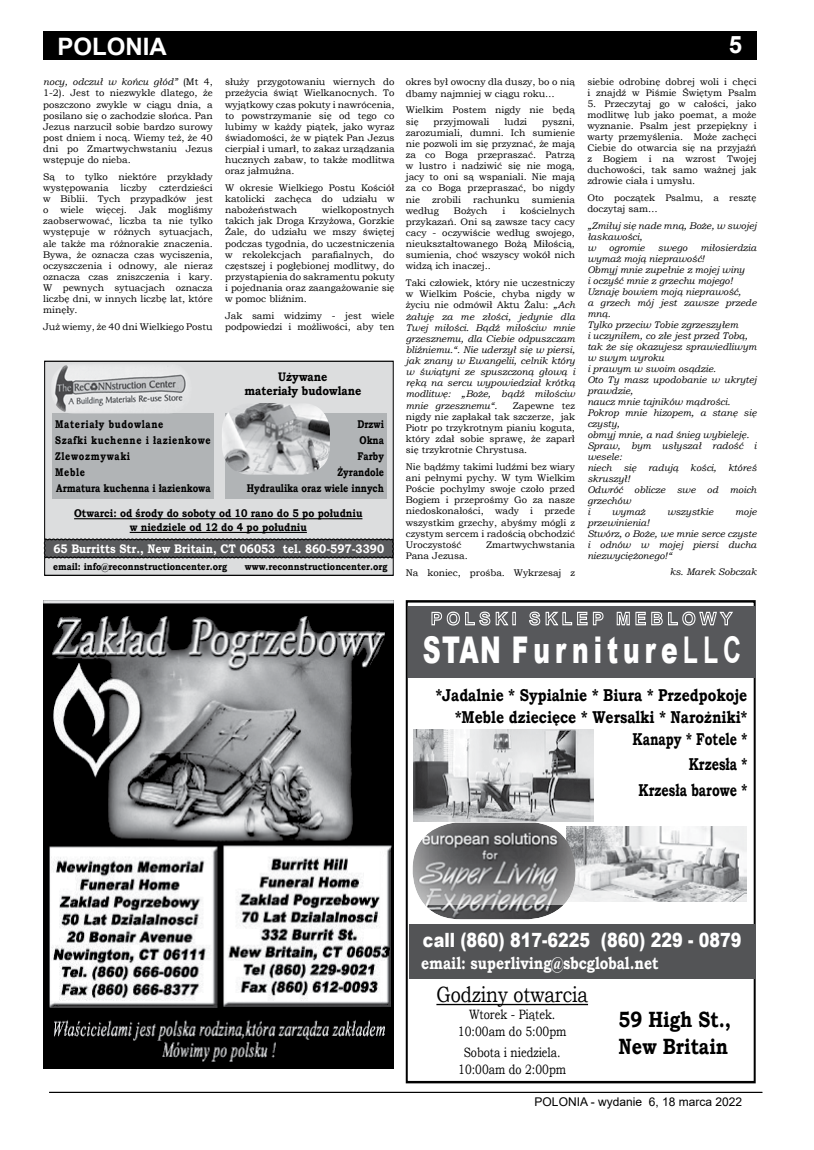
<style>
.page{position:relative;width:814px;height:1150px;background:#fff}
.page>*{position:absolute;margin:0;border:0;box-sizing:border-box;transform-origin:0 0}
.t1{font:900 36.8px "Arial";letter-spacing:.2em;color:#fff;scale:.68 1}
.t2{font:700 24px "Arial";color:#fff}
.t3{font:700 22.1px/26.5px "Bookman Old Style";color:#000;scale:.81 1}
.t4{font:22.1px "Bookman Old Style";color:#000;scale:.81 1}
.t5{font:900 19.6px "Arial";color:#fff;scale:.81 1}
.t6{font:700 17.2px/22.1px "Bookman Old Style";color:#000;text-align:right;scale:.81 1}
.t7{font:700 17.2px "Bookman Old Style";color:#fff;scale:.81 1}
.t8{font:700 17.2px/25.6px "Bookman Old Style";color:#000;text-align:right;scale:.73 1}
.t9{font:13.5px/17.2px "Bookman Old Style";color:#000;text-align:center;scale:.81 1}
.t10{font:700 12.4px "Bookman Old Style";color:#fff;scale:.87 1}
.t11{font:700 12.4px/13.7px "Bookman Old Style";color:#000;text-align:center;scale:.87 1}
.t12{font:12px "Arial";color:#000}
.t13{font:700 11.2px/16px "Bookman Old Style";letter-spacing:.07em;color:#000;scale:.8 1}
.t14{font:700 11.2px/13.7px "Bookman Old Style";color:#000;text-align:center;scale:.87 1}
.t15{font:700 11.2px/16px "Bookman Old Style";color:#000;text-align:right;scale:.8 1}
.t16{font:700 10px "Bookman Old Style";color:#000;scale:.87 1}
.t17{font:9.6px/11.1px "Bookman Old Style";color:#000;text-align:justify}
.t18{font:italic 9.6px/11px "Bookman Old Style";color:#000}
.s1{font-style:italic}
.s2{font-style:normal}
.s3{font-weight:700}
</style>
<div class="page">
<div style="left:43px;top:32px;width:713px;height:28px;background:#000"></div>
<hr style="left:49px;top:1092px;width:713px;height:1px;background:#000">
<img style="left:44px;top:600px;width:350px;height:468px">
<div style="left:405px;top:600px;width:350px;height:483px;border:2px solid #000"></div>
<div style="left:408px;top:606px;width:347px;height:72px;background:#57585b"></div>
<svg style="left:431px;top:611px;width:78px;height:15px"></svg>
<div style="left:512px;top:612px;width:4px;height:13px;border:1px solid #fff"></div>
<svg style="left:529px;top:611px;width:75px;height:15px"></svg>
<svg style="left:616px;top:611px;width:117px;height:15px"></svg>
<hr style="left:436px;top:1004px;width:152px;height:1px;background:#000">
<div style="left:409px;top:924px;width:346px;height:54px;background:#535456"></div>
<img style="left:413px;top:729px;width:180px;height:92px">
<img style="left:584px;top:826px;width:162px;height:75px">
<div style="left:404px;top:816px;width:180px;height:104px;background:#fff;opacity:.75"></div>
<div style="left:45px;top:361px;width:348px;height:214px;background:#dcddde"></div>
<div style="left:44px;top:361px;width:350px;height:215px;border:1px solid #000"></div>
<svg style="left:44px;top:538px;width:350px;height:20px;background:#545456"></svg>
<div style="left:52px;top:413px;width:161px;height:85px;background:#b1b4b6"></div>
<hr style="left:74px;top:518px;width:288px;height:1px;background:#000">
<hr style="left:130px;top:532px;width:177px;height:1px;background:#000">
<div style="left:225px;top:413px;width:162px;height:85px;background:#b1b4b6"></div>
<img style="left:53px;top:365px;width:134px;height:49px">
<img style="left:222px;top:403px;width:108px;height:72px">
<h2 class="t2" style="left:57px;top:29px;width:111px">POLONIA</h2>
<h2 class="t2" style="left:728px;top:27px;width:15px">5</h2>
<p class="t17" style="left:43px;top:77px;width:171px"><span class="s1">nocy, odczuł w końcu głód”</span> (Mt 4, 1-2). Jest to niezwykłe dlatego, że poszczono zwykle w ciągu dnia, a posilano się o zachodzie słońca. Pan Jezus narzucił sobie bardzo surowy post dniem i nocą. Wiemy też, że 40 dni po Zmartwychwstaniu Jezus wstępuje do nieba.</p>
<p class="t17" style="left:43px;top:171px;width:171px">Są to tylko niektóre przykłady występowania</p>
<p class="t17" style="left:43px;top:182px;width:171px;text-indent:116px">czterdzieści w Biblii. Tych przypadków jest o</p>
<p class="t17" style="left:121px;top:182px;width:28px">liczby</p>
<p class="t17" style="left:43px;top:204px;width:171px;text-indent:125px">mogliśmy zaobserwować, liczba ta nie tylko występuje w różnych sytuacjach, ale także ma różnorakie znaczenia.<br>Bywa, że oznacza czas wyciszenia, oczyszczenia i odnowy, ale nieraz oznacza czas zniszczenia i kary.<br>W pewnych sytuacjach oznacza liczbę dni, w innych liczbę lat, które minęły.</p>
<p class="t17" style="left:43px;top:321px;width:171px">Już wiemy, że 40 dni Wielkiego Postu</p>
<p class="t17" style="left:61px;top:204px;width:25px">wiele</p>
<p class="t17" style="left:96px;top:204px;width:33px">więcej.</p>
<p class="t17" style="left:139px;top:204px;width:19px">Jak</p>
<p class="t17" style="left:225px;top:77px;width:171px">służy przygotowaniu wiernych do przeżycia świąt Wielkanocnych. To wyjątkowy czas pokuty i nawrócenia, to powstrzymanie się od tego co lubimy w każdy piątek, jako wyraz świadomości, że w piątek Pan Jezus cierpiał i umarł, to zakaz urządzania hucznych zabaw, to także modlitwa oraz jałmużna.</p>
<p class="t17" style="left:225px;top:182px;width:171px">W okresie Wielkiego Postu Kościół katolicki zachęca do udziału w nabożeństwach</p>
<p class="t17" style="left:225px;top:204px;width:171px;text-indent:97px">wielkopostnych takich jak Droga Krzyżowa, Gorzkie Żale, do udziału we mszy świętej podczas tygodnia, do uczestniczenia w rekolekcjach parafialnych, do częstszej i pogłębionej modlitwy, do przystąpienia do sakramentu pokuty i pojednania oraz zaangażowanie się w pomoc bliźnim.</p>
<p class="t17" style="left:225px;top:310px;width:171px">Jak sami widzimy - jest wiele podpowiedzi i możliwości, aby ten</p>
<p class="t11" style="left:244px;top:370px;width:136px">Używane<br>materiały budowlane</p>
<p class="t13" style="left:55px;top:416px;width:196px">Materiały budowlane<br>Szafki kuchenne i łazienkowe<br>Zlewozmywaki<br>Meble<br>Armatura kuchenna i łazienkowa</p>
<p class="t14" style="left:74px;top:506px;width:333px">Otwarci: od środy do soboty od 10 rano do 5 po południu w niedziele od 12 do 4 po południu</p>
<p class="t15" style="left:247px;top:416px;width:173px">Drzwi<br>Okna<br>Farby<br>Żyrandole<br>Hydraulika oraz wiele innych</p>
<p class="t10" style="left:53px;top:540px;width:381px">65 Burritts Str., New Britain, CT 06053 tel. 860-597-3390</p>
<p class="t16" style="left:53px;top:559px;width:202px">email: info@reconnstructioncenter.org</p>
<p class="t16" style="left:245px;top:559px;width:165px">www.reconnstructioncenter.org</p>
<p class="t17" style="left:406px;top:77px;width:171px">okres był owocny dla duszy, bo o nią dbamy najmniej w ciągu roku…</p>
<p class="t17" style="left:406px;top:105px;width:171px">Wielkim Postem nigdy nie będą się</p>
<p class="t17" style="left:433px;top:116px;width:57px">przyjmowali</p>
<p class="t17" style="left:504px;top:116px;width:24px">ludzi</p>
<p class="t17" style="left:406px;top:116px;width:171px;text-indent:136px">pyszni, zarozumiali, dumni. Ich sumienie nie pozwoli im się przyznać, że mają za co Boga przepraszać. Patrzą w lustro i nadziwić się nie mogą, jacy to oni są wspaniali. Nie mają za co Boga przepraszać, bo nigdy nie</p>
<p class="t17" style="left:432px;top:194px;width:30px">zrobili</p>
<p class="t17" style="left:473px;top:194px;width:48px">rachunku</p>
<p class="t17" style="left:532px;top:194px;width:45px">sumienia</p>
<p class="t17" style="left:406px;top:205px;width:35px">według</p>
<p class="t17" style="left:454px;top:205px;width:35px">Bożych</p>
<p class="t17" style="left:502px;top:205px;width:4px">i</p>
<p class="t17" style="left:406px;top:205px;width:171px;text-indent:114px">kościelnych przykazań. Oni są zawsze tacy cacy cacy - oczywiście według swojego, nieukształtowanego Bożą Miłością, sumienia, choć wszyscy wokół nich widzą ich inaczej..</p>
<p class="t18" style="left:406px;top:277px;width:171px;text-align:justify"><span class="s2">Taki człowiek, który nie uczestniczy w Wielkim Poście, chyba nigdy w życiu nie odmówił Aktu Żalu:</span> „Ach żałuję za me złości, jedynie dla Twej miłości. Bądź miłościw mnie grzesznemu, dla Ciebie odpuszczam bliźniemu.“. Nie uderzył się w piersi, jak znany w Ewangelii, celnik który w świątyni ze spuszczoną głową i ręką na sercu wypowiedział krótką modlitwę: „Boże, bądź miłościw mnie grzesznemu“<span class="s2">.</span></p>
<p class="t17" style="left:406px;top:400px;width:171px;text-indent:107px">Zapewne tez nigdy nie zapłakał tak szczerze, jak Piotr po trzykrotnym pianiu koguta, który zdał sobie sprawę, że zaparł się trzykrotnie Chrystusa.</p>
<p class="t17" style="left:406px;top:461px;width:171px">Nie bądźmy takimi ludźmi bez wiary ani pełnymi pychy. W tym Wielkim Poście pochylmy swoje czoło przed Bogiem i przeprośmy Go za nasze niedoskonałości, wady i przede wszystkim grzechy, abyśmy mógli z czystym sercem i radością obchodzić Uroczystość</p>
<p class="t17" style="left:486px;top:539px;width:90px">Zmartwychwstania</p>
<p class="t17" style="left:406px;top:547px;width:171px;line-height:16.8px">Pana Jezusa.<br>Na koniec, prośba. Wykrzesaj z</p>
<p class="t17" style="left:587px;top:77px;width:171px">siebie odrobinę dobrej woli i chęci i znajdź w Piśmie Świętym Psalm</p>
<p class="t17" style="left:587px;top:99px;width:171px">5. Przeczytaj go w całości, jako modlitwę lub jako poemat, a może wyznanie. Psalm jest przepiękny i warty przemyślenia. Może zachęci Ciebie do otwarcia się na przyjaźń z Bogiem i na wzrost Twojej duchowości, tak samo ważnej jak zdrowie ciała i umysłu.</p>
<p class="t17" style="left:587px;top:192px;width:171px">Oto początek Psalmu, a resztę doczytaj sam…</p>
<p class="t18" style="left:587px;top:220px;width:171px">„Zmiłuj się nade mną, Boże, w swojej łaskawości,<br>w</p>
<p class="t18" style="left:587px;top:242px;width:171px;text-indent:113px">miłosierdzia wymaż moją nieprawość!<br>Obmyj mnie zupełnie z mojej winy<br>i oczyść mnie z grzechu mojego!<br>Uznaję bowiem moją nieprawość,<br>a grzech mój jest zawsze przede mną.<br>Tylko przeciw Tobie zgrzeszyłem<br>i uczyniłem, co złe jest przed Tobą, tak że się okazujesz sprawiedliwym w swym wyroku<br>i prawym w swoim osądzie.<br>Oto Ty masz upodobanie w ukrytej prawdzie,<br>naucz mnie tajników mądrości.<br>Pokrop mnie hizopem, a stanę się czysty,<br>obmyj mnie, a nad śnieg wybieleję.<br>Spraw, bym usłyszał radość i wesele:<br>niech się radują kości, któreś skruszył!<br>Odwróć oblicze swe od moich grzechów<br>i</p>
<p class="t18" style="left:609px;top:242px;width:37px">ogromie</p>
<p class="t18" style="left:658px;top:242px;width:31px">swego</p>
<p class="t18" style="left:611px;top:506px;width:35px">wymaż</p>
<p class="t18" style="left:667px;top:506px;width:48px">wszystkie</p>
<p class="t18" style="left:735px;top:506px;width:23px">moje</p>
<p class="t18" style="left:587px;top:517px;width:171px">przewinienia!<br>Stwórz, o Boże, we mnie serce czyste i odnów w mojej piersi ducha niezwyciężonego!“</p>
<p class="t18" style="left:669px;top:566px;width:88px">ks. Marek Sobczak</p>
<h1 class="t1" style="left:423px;top:623px;width:469px">STAN Furniture<span class="s3">LLC</span></h1>
<h3 class="t6" style="left:436px;top:683px;width:386px">*Jadalnie * Sypialnie * Biura * Przedpokoje *Meble dziecięce * Wersalki * Narożniki*<br>Kanapy * Fotele *</h3>
<h3 class="t8" style="left:638px;top:751px;width:150px">Krzesła *<br>Krzesła barowe *</h3>
<h3 class="t5" style="left:423px;top:926px;width:394px">call (860) 817-6225 (860) 229 - 0879</h3>
<h3 class="t7" style="left:421px;top:951px;width:295px">email: superliving@sbcglobal.net</h3>
<h3 class="t4" style="left:436px;top:980px;width:189px">Godziny otwarcia</h3>
<h3 class="t9" style="left:458px;top:1006px;width:136px">Wtorek - Piątek.<br>10:00am do 5:00pm</h3>
<h3 class="t9" style="left:458px;top:1043px;width:135px">Sobota i niedziela.<br>10:00am do 2:00pm</h3>
<h3 class="t3" style="left:618px;top:1006px;width:140px">59 High St.,<br>New Britain</h3>
<p class="t12" style="left:534px;top:1093px;width:209px">POLONIA - wydanie 6, 18 marca 2022</p>
</div>
